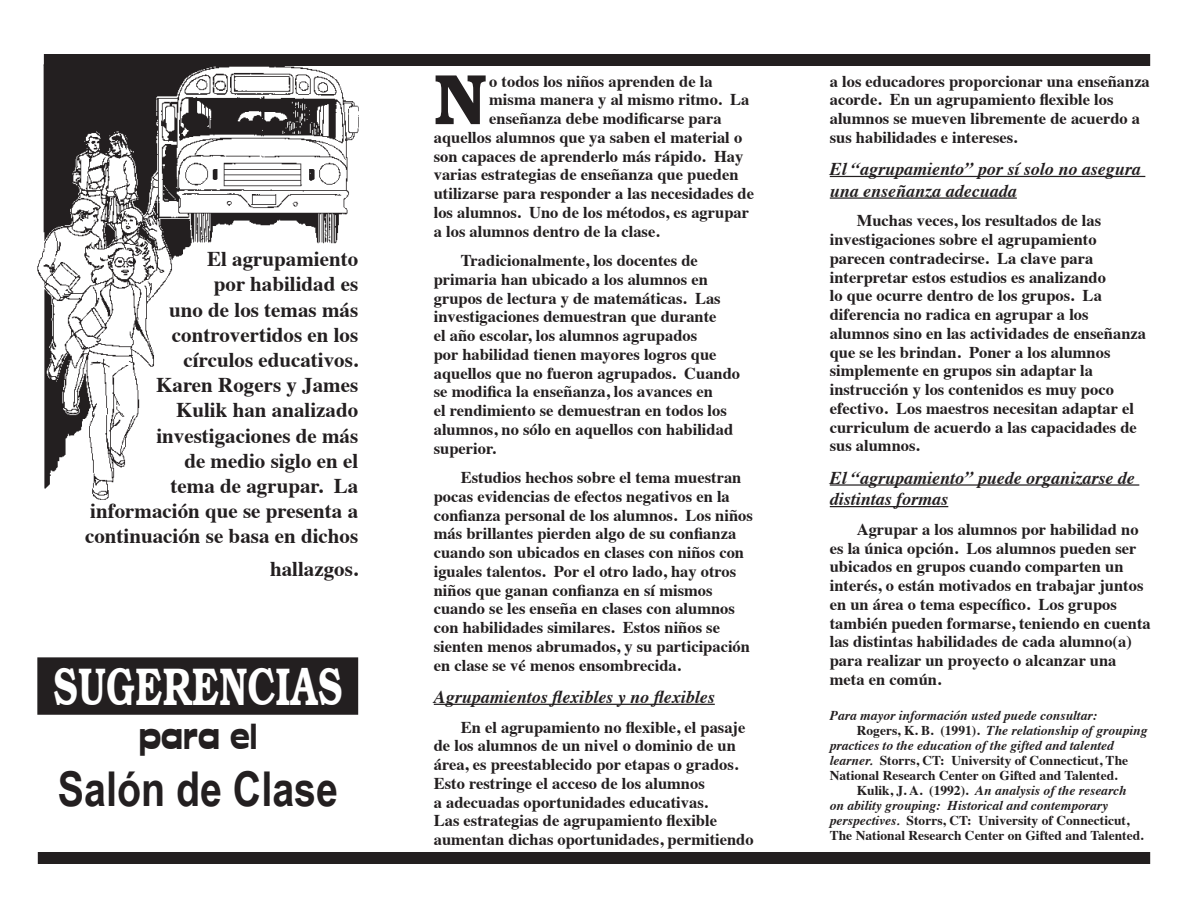
<style>
.page{position:relative;width:1188px;height:918px;background:#fff}
.page>*{position:absolute;margin:0;border:0;box-sizing:border-box;transform-origin:0 0}
.t1{font:600 72px "Bookman";color:#231f20}
.t2{font:600 54px "Bookman";color:#fff;scale:.7 1}
.t3{font:700 48px "Arial Narrow";color:#231f20}
.t4{font:36px "Cuckoo";color:#231f20}
.t5{font:700 21px/25.2px "Times";color:#231f20;text-align:right}
.t6{font:italic 700 18px/21.6px "Times";color:#231f20}
.t7{font:700 16.5px/18.8px "Times";color:#231f20}
.t8{font:700 13.5px/15px "Times";color:#231f20}
.t9{font:italic 700 13.5px "Times";color:#231f20}
.s1{font-style:italic}
</style>
<div class="page">
<div style="left:38px;top:658px;width:319px;height:56px;background:#231f20"></div>
<div style="left:37px;top:657px;width:321px;height:58px;border:2px solid #231f20"></div>
<hr style="left:434px;top:704px;width:281px;height:1px;background:#231f20">
<hr style="left:830px;top:176px;width:315px;height:1px;background:#231f20">
<hr style="left:830px;top:197px;width:187px;height:2px;background:#231f20">
<hr style="left:830px;top:484px;width:309px;height:2px;background:#231f20">
<hr style="left:830px;top:506px;width:118px;height:1px;background:#231f20">
<div style="left:38px;top:852px;width:1112px;height:12px;background:#231f20"></div>
<div style="left:44px;top:54px;width:1106px;height:12px;background:#231f20"></div>
<img style="left:38px;top:64px;width:320px;height:435px">
<p class="t5" style="left:85px;top:244px;width:275px">El agrupamiento<br>por habilidad es<br>uno de los temas más controvertidos en los<br>círculos educativos.<br>Karen Rogers y James<br>Kulik han analizado investigaciones de más<br>de medio siglo en el<br>tema de agrupar. La información que se presenta a continuación se basa en dichos</p>
<p class="t5" style="left:270px;top:554px;width:90px">hallazgos.</p>
<p class="t2" style="left:53px;top:654px;width:415px">SUGERENCIAS</p>
<p class="t4" style="left:139px;top:714px;width:120px">para el</p>
<p class="t3" style="left:58px;top:753px;width:282px">Salón de Clase</p>
<p class="t1" style="left:434px;top:55px;width:55px">N</p>
<p class="t7" style="left:489px;top:70px;width:225px">o todos los niños aprenden de la</p>
<p class="t7" style="left:489px;top:89px;width:262px">misma manera y al mismo ritmo. La</p>
<p class="t7" style="left:489px;top:107px;width:234px">enseñanza debe modificarse para</p>
<p class="t7" style="left:434px;top:126px;width:310px">aquellos alumnos que ya saben el material o</p>
<p class="t7" style="left:434px;top:145px;width:311px">son capaces de aprenderlo más rápido. Hay</p>
<p class="t7" style="left:434px;top:164px;width:306px">varias estrategias de enseñanza que pueden</p>
<p class="t7" style="left:434px;top:182px;width:322px">utilizarse para responder a las necesidades de</p>
<p class="t7" style="left:434px;top:201px;width:317px">los alumnos. Uno de los métodos, es agrupar</p>
<p class="t7" style="left:434px;top:220px;width:227px">a los alumnos dentro de la clase.</p>
<p class="t7" style="left:434px;top:249px;width:308px;text-indent:27px">Tradicionalmente, los docentes de primaria han ubicado a los alumnos en grupos de lectura y de matemáticas. Las investigaciones demuestran que durante<br>el año escolar, los alumnos agrupados<br>por habilidad tienen mayores logros que aquellos que no fueron agrupados. Cuando se modifica la enseñanza, los avances en<br>el rendimiento se demuestran en todos los alumnos, no sólo en aquellos con habilidad superior.</p>
<p class="t7" style="left:434px;top:467px;width:321px;text-indent:27px">Estudios hechos sobre el tema muestran pocas evidencias de efectos negativos en la confianza personal de los alumnos. Los niños más brillantes pierden algo de su confianza cuando son ubicados en clases con niños con iguales talentos. Por el otro lado, hay otros niños que ganan confianza en sí mismos cuando se les enseña en clases con alumnos con habilidades similares. Estos niños se sienten menos abrumados, y su participación en clase se vé menos ensombrecida.</p>
<p class="t6" style="left:434px;top:685px;width:283px">Agrupamientos flexibles y no flexibles</p>
<p class="t7" style="left:434px;top:716px;width:321px;text-indent:27px">En el agrupamiento no flexible, el pasaje de los alumnos de un nivel o dominio de un área, es preestablecido por etapas o grados.<br>Esto restringe el acceso de los alumnos<br>a adecuadas oportunidades educativas.<br>Las estrategias de agrupamiento flexible aumentan dichas oportunidades, permitiendo</p>
<p class="t7" style="left:830px;top:70px;width:322px">a los educadores proporcionar una enseñanza acorde. En un agrupamiento flexible los alumnos se mueven libremente de acuerdo a sus habilidades e intereses.</p>
<p class="t6" style="left:830px;top:157px;width:313px">El “agrupamiento” por sí solo no asegura una enseñanza adecuada</p>
<p class="t7" style="left:830px;top:210px;width:318px;text-indent:27px">Muchas veces, los resultados de las investigaciones sobre el agrupamiento parecen contradecirse. La clave para interpretar estos estudios es analizando<br>lo que ocurre dentro de los grupos. La diferencia no radica en agrupar a los alumnos sino en las actividades de enseñanza que se les brindan. Poner a los alumnos simplemente en grupos sin adaptar la instrucción y los contenidos es muy poco efectivo. Los maestros necesitan adaptar el curriculum de acuerdo a las capacidades de sus alumnos.</p>
<p class="t6" style="left:830px;top:465px;width:307px">El “agrupamiento” puede organizarse de distintas formas</p>
<p class="t7" style="left:830px;top:518px;width:323px;text-indent:27px">Agrupar a los alumnos por habilidad no es la única opción. Los alumnos pueden ser ubicados en grupos cuando comparten un interés, o están motivados en trabajar juntos en un área o tema específico. Los grupos también pueden formarse, teniendo en cuenta las distintas habilidades de cada alumno(a) para realizar un proyecto o alcanzar una meta en común.</p>
<p class="t9" style="left:830px;top:703px;width:269px">Para mayor información usted puede consultar:</p>
<p class="t8" style="left:830px;top:721px;width:319px;text-indent:27px">Rogers, K. B. (1991). <span class="s1">The relationship of grouping practices to the education of the gifted and talented learner.</span> Storrs, CT: University of Connecticut, The National Research Center on Gifted and Talented.</p>
<p class="t8" style="left:830px;top:781px;width:315px;text-indent:27px">Kulik, J. A. (1992). <span class="s1">An analysis of the research on ability grouping: Historical and contemporary perspectives.</span> Storrs, CT: University of Connecticut, The National Research Center on Gifted and Talented.</p>
</div>
